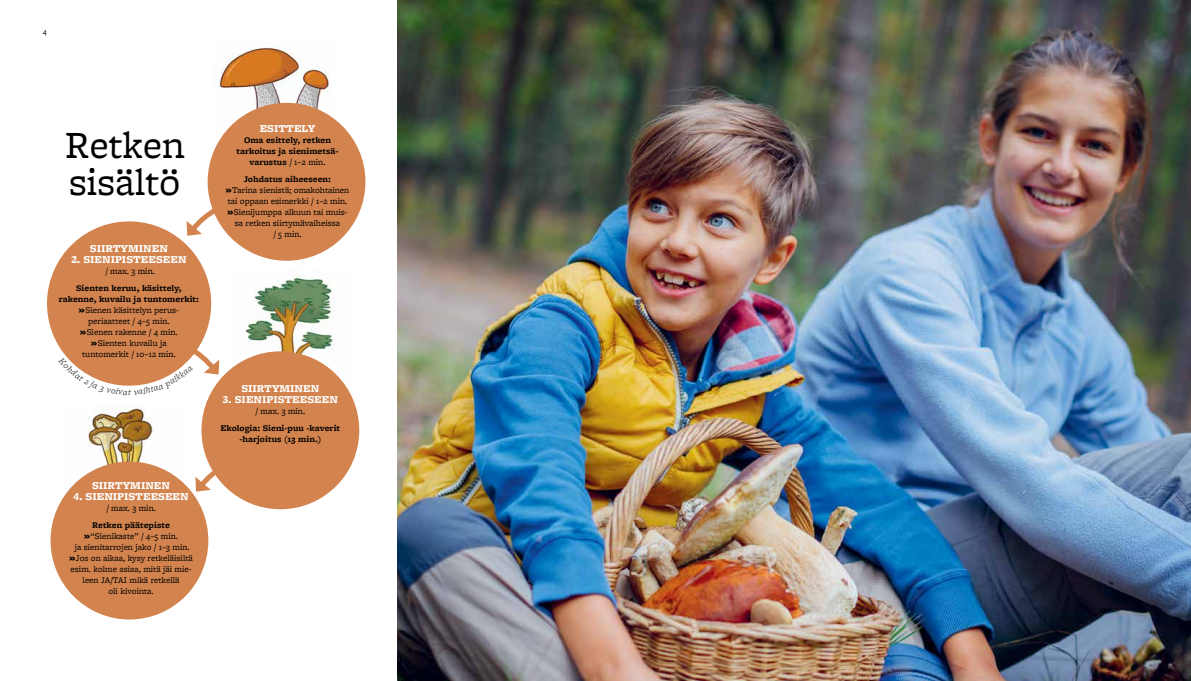
<style>
.page{position:relative;width:1191px;height:681px;background:#fff}
.page>*{position:absolute;margin:0;border:0;box-sizing:border-box;transform-origin:0 0}
.t1{font:40px/37px "Freight Micro Pro";color:#000}
.t2{font:900 11px "Freight Micro Pro";color:#fff}
.t3{font:9px/11px "Freight Micro Pro";color:#000;text-align:center}
.t4{font:700 9px/11px "Freight Micro Pro";color:#000;text-align:center}
.t5{font:italic 300 9px "Freight Micro Pro";color:#000}
.t6{font:8px "Freight Micro Pro";color:#000}
.s1{font-weight:700}
.s2{font-family:"Papelli";font-weight:800}
.s3{font-weight:400}
</style>
<div class="page">
<img style="left:245px;top:276px;width:107px;height:120px">
<img style="left:64px;top:405px;width:122px;height:91px">
<img style="left:214px;top:45px;width:122px;height:103px">
<div style="left:208px;top:103px;width:157px;height:157px;background:#d3834d;border-radius:50%"></div>
<svg style="left:47px;top:221px;width:165px;height:165px;fill:#d3834d"></svg>
<div style="left:201px;top:351px;width:158px;height:158px;background:#d3834d;border-radius:50%"></div>
<div style="left:51px;top:461px;width:157px;height:158px;background:#d3834d;border-radius:50%"></div>
<img style="left:397px;top:0;width:794px;height:680px">
<svg style="left:184px;top:203px;width:39px;height:35px"></svg>
<svg style="left:195px;top:458px;width:37px;height:35px"></svg>
<svg style="left:59px;top:357px;width:69px;height:29px"></svg>
<svg style="left:134px;top:341px;width:87px;height:53px"></svg>
<p class="t6" style="left:43px;top:26px;width:6px">4</p>
<h1 class="t1" style="left:65px;top:125px;width:121px">Retken sisältö</h1>
<p class="t2" style="left:90px;top:240px;width:79px">SIIRTYMINEN</p>
<p class="t2" style="left:71px;top:251px;width:117px">2. SIENIPISTEESEEN</p>
<p class="t3" style="left:105px;top:265px;width:51px">/ max. 3 min.</p>
<p class="t3" style="left:59px;top:282px;width:142px"><span class="s1">Sienten keruu, käsittely, rakenne, kuvailu ja tuntomerkit: </span><span class="s2">»</span>Sienen käsittelyn perus&shy;periaatteet / 4–5 min.<br><span class="s2">»</span>Sienen rakenne / 4 min.<br><span class="s2">»</span>Sienten kuvailu ja<br>tuntomerkit / 10–12 min.</p>
<p class="t5" style="left:128px;top:385px;width:4px">t</p>
<p class="t2" style="left:92px;top:478px;width:79px">SIIRTYMINEN</p>
<p class="t2" style="left:73px;top:489px;width:117px">4. SIENIPISTEESEEN</p>
<p class="t3" style="left:106px;top:502px;width:51px">/ max. 3 min.</p>
<p class="t3" style="left:69px;top:519px;width:125px"><span class="s1">Retken päätepiste </span><span class="s2">»</span>“Sienikaste” / 4–5 min.<br>ja sienitarrojen jako / 1–3 min. <span class="s2">»</span>Jos on aikaa, kysy retkeläisiltä esim. kolme asiaa, mitä jäi mie&shy;leen JA/TAI mikä retkellä<br>oli kivointa.</p>
<p class="t2" style="left:260px;top:120px;width:57px">ESITTELY</p>
<p class="t4" style="left:236px;top:134px;width:103px">Oma esittely, retken tarkoitus ja sienimetsä&shy;varustus <span class="s3">/ 1–2 min.</span></p>
<p class="t3" style="left:226px;top:173px;width:125px"><span class="s1">Johdatus aiheeseen:<br></span><span class="s2">»</span>Tarina sienistä; omakohtainen tai oppaan esimerkki / 1–2 min. <span class="s2">»</span>Sienijumppa alkuun tai muis&shy;sa retken siirtymävaiheissa<br>/ 5 min.</p>
<p class="t2" style="left:241px;top:380px;width:79px">SIIRTYMINEN</p>
<p class="t2" style="left:223px;top:391px;width:117px">3. SIENIPISTEESEEN</p>
<p class="t3" style="left:255px;top:405px;width:51px">/ max. 3 min.</p>
<p class="t4" style="left:220px;top:422px;width:121px">Ekologia: Sieni-puu -kaverit -harjoitus (13 min.)</p>
</div>
